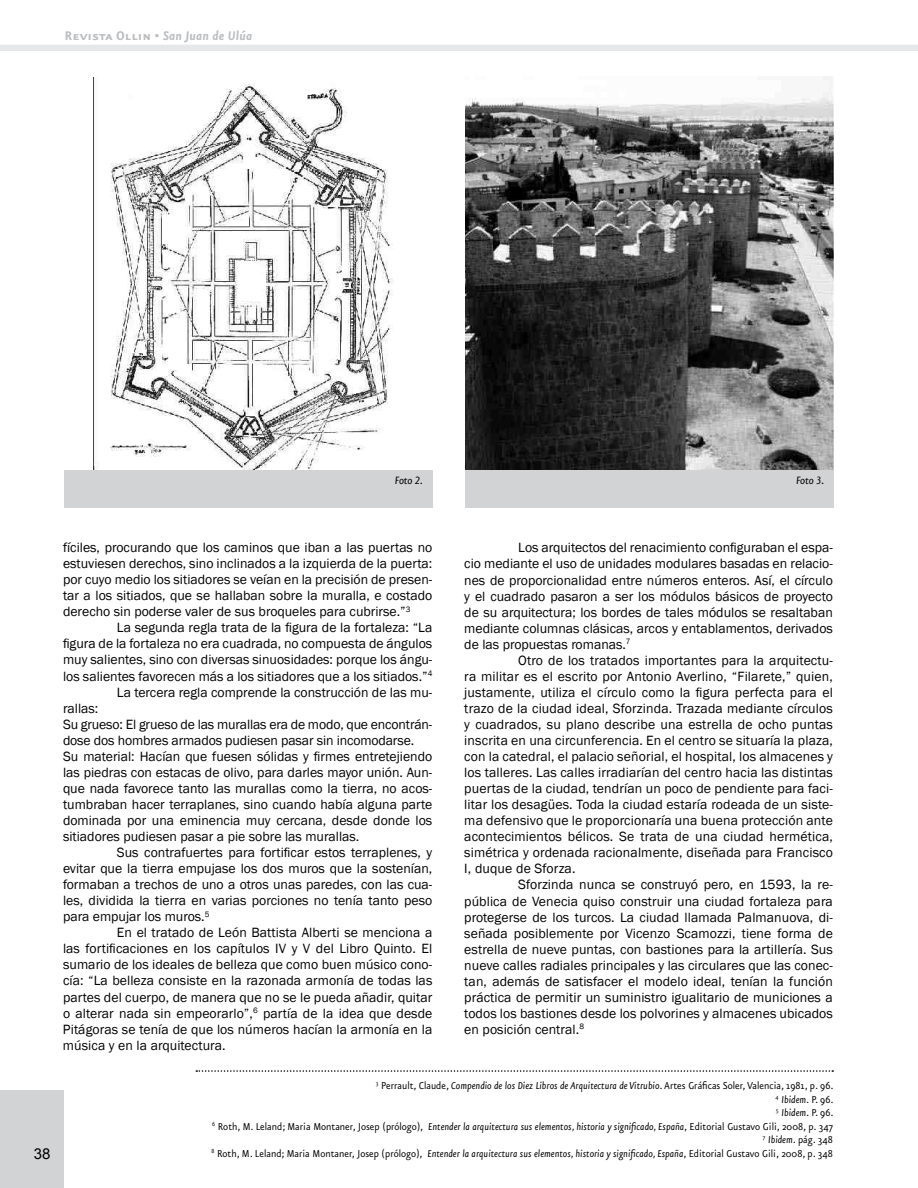
<style>
.page{position:relative;width:918px;height:1188px;background:#fff}
.page>*{position:absolute;margin:0;border:0;box-sizing:border-box;transform-origin:0 0}
.t1{font:15px "Eureka Sans Bold Caps";color:#bcbec0}
.t2{font:15px "Arial";color:#000}
.t3{font:13.8px/16px "Franklin Gothic Book 2";color:#000;text-align:justify}
.t4{font:13.8px/16px "Franklin Gothic";color:#000;text-align:right}
.t5{font:12.75px "Eureka Sans Regular Italic 2";letter-spacing:-.015em;color:#000}
.t6{font:12px/13.5px "Eureka Sans Regular 2";color:#000;text-align:right;scale:.95 1}
.t7{font:12px/13.5px "Eureka Sans Regular Italic 2";color:#000;scale:.95 1}
.s1{font-family:"Eureka Sans";font-weight:700;font-style:italic}
.s2{font-family:"Franklin Gothic Book 2"}
.s3{font-family:"Eureka Sans Regular Italic 2"}
.s4{font-family:"Eureka Sans Regular 2"}
</style>
<div class="page">
<div style="left:0;top:1090px;width:64px;height:98px;background:#d1d3d4"></div>
<div style="left:0;top:45px;width:918px;height:6px;background:#e6e7e8"></div>
<img style="left:465px;top:77px;width:369px;height:393px">
<img style="left:94px;top:83px;width:300px;height:387px">
<div style="left:465px;top:470px;width:369px;height:38px;background:#d1d3d4"></div>
<div style="left:64px;top:470px;width:368px;height:38px;background:#d1d3d4"></div>
<svg style="left:196px;top:1070px;width:637px;height:2px"></svg>
<p class="t1" style="left:64px;top:28px;width:189px">Revista Ollin • <span class="s1">San Juan de Ulúa</span></p>
<p class="t5" style="left:395px;top:474px;width:29px">Foto 2.</p>
<p class="t5" style="left:796px;top:474px;width:29px">Foto 3.</p>
<p class="t2" style="left:34px;top:1144px;width:18px">38</p>
<p class="t3" style="left:63px;top:540px;width:371px">fíciles, procurando que los caminos que iban a las puertas no estuviesen derechos, sino inclinados a la izquierda de la puerta: por cuyo medio los sitiadores se veían en la precisión de presen&shy;tar a los sitiados, que se hallaban sobre la muralla, e costado derecho sin poderse valer de sus broqueles para cubrirse.”<sup>3</sup></p>
<p class="t4" style="left:63px;top:620px;width:371px">La segunda regla trata de la figura de la fortaleza: “La<br>figura de la fortaleza no era cuadrada, no compuesta de ángulos</p>
<p class="t3" style="left:63px;top:652px;width:371px">muy salientes, sino con diversas sinuosidades: porque los ángu-</p>
<p class="t3" style="left:63px;top:668px;width:371px">los salientes favorecen más a los sitiadores que a los sitiados.”<sup>4</sup></p>
<p class="t3" style="left:117px;top:684px;width:317px">La tercera regla comprende la construcción de las mu-</p>
<p class="t3" style="left:63px;top:700px;width:37px">rallas:</p>
<p class="t3" style="left:63px;top:716px;width:371px">Su grueso: El grueso de las murallas era de modo, que encontrán-</p>
<p class="t3" style="left:63px;top:732px;width:353px">dose dos hombres armados pudiesen pasar sin incomodarse.</p>
<p class="t4" style="left:63px;top:748px;width:371px">Su material: Hacían que fuesen sólidas y firmes entretejiendo</p>
<p class="t3" style="left:63px;top:765px;width:371px">las piedras con estacas de olivo, para darles mayor unión. Aun&shy;que nada favorece tanto las murallas como la tierra, no acos&shy;tumbraban hacer terraplanes, sino cuando había alguna parte dominada por una eminencia muy cercana, desde donde los sitiadores pudiesen pasar a pie sobre las murallas.</p>
<p class="t4" style="left:117px;top:845px;width:317px">Sus contrafuertes para fortificar estos terraplenes, y</p>
<p class="t3" style="left:63px;top:861px;width:371px">evitar que la tierra empujase los dos muros que la sostenían, formaban a trechos de uno a otros unas paredes, con las cua&shy;les, dividida la tierra en varias porciones no tenía tanto peso para empujar los muros.<sup>5</sup></p>
<p class="t3" style="left:117px;top:925px;width:317px">En el tratado de León Battista Alberti se menciona a</p>
<p class="t4" style="left:63px;top:941px;width:371px">las fortificaciones en los capítulos IV y V del Libro Quinto. El</p>
<p class="t3" style="left:63px;top:957px;width:371px">sumario de los ideales de belleza que como buen músico cono&shy;cía: “La belleza consiste en la razonada armonía de todas las partes del cuerpo, de manera que no se le pueda añadir, quitar o alterar nada sin empeorarlo”,<sup>6</sup> partía de la idea que desde Pitágoras se tenía de que los números hacían la armonía en la música y en la arquitectura.</p>
<p class="t4" style="left:518px;top:540px;width:316px">Los arquitectos del renacimiento configuraban el espa<span class="s2">-</span></p>
<p class="t3" style="left:464px;top:556px;width:370px">cio mediante el uso de unidades modulares basadas en relacio&shy;nes de proporcionalidad entre números enteros. Así, el círculo y el cuadrado pasaron a ser los módulos básicos de proyecto</p>
<p class="t4" style="left:464px;top:604px;width:370px">de su arquitectura; los bordes de tales módulos se resaltaban</p>
<p class="t3" style="left:464px;top:620px;width:370px">mediante columnas clásicas, arcos y entablamentos, derivados de las propuestas romanas.<sup>7</sup></p>
<p class="t3" style="left:464px;top:652px;width:370px;text-align:right">Otro de los tratados importantes para la arquitectu-<br>ra militar es el escrito por Antonio Averlino, “Filarete,” quien,</p>
<p class="t4" style="left:464px;top:685px;width:370px">justamente, utiliza el círculo como la figura perfecta para el</p>
<p class="t3" style="left:464px;top:701px;width:370px">trazo de la ciudad ideal, Sforzinda. Trazada mediante círculos y cuadrados, su plano describe una estrella de ocho puntas inscrita en una circunferencia. En el centro se situaría la plaza, con la catedral, el palacio señorial, el hospital, los almacenes y los talleres. Las calles irradiarían del centro hacia las distintas puertas de la ciudad, tendrían un poco de pendiente para faci&shy;litar los desagües. Toda la ciudad estaría rodeada de un siste&shy;ma defensivo que le proporcionaría una buena protección ante acontecimientos bélicos. Se trata de una ciudad hermética, simétrica y ordenada racionalmente, diseñada para Francisco I, duque de Sforza.</p>
<p class="t3" style="left:464px;top:877px;width:370px;text-indent:54px">Sforzinda nunca se construyó pero, en 1593, la re&shy;pública de Venecia quiso construir una ciudad fortaleza para protegerse de los turcos. La ciudad llamada Palmanuova, di&shy;señada posiblemente por Vicenzo Scamozzi, tiene forma de estrella de nueve puntas, con bastiones para la artillería. Sus nueve calles radiales principales y las circulares que las conec&shy;tan, además de satisfacer el modelo ideal, tenían la función práctica de permitir un suministro igualitario de municiones a todos los bastiones desde los polvorines y almacenes ubicados en posición central.<sup>8</sup></p>
<p class="t6" style="left:376px;top:1079px;width:483px"><sup>3</sup> Perrault, Claude, <span class="s3">Compendio de los Diez Libros de Arquitectura de Vitrubio</span>. Artes Gráficas Soler, Valencia, 1981, p. 96.</p>
<p class="t7" style="left:776px;top:1092px;width:62px"><sup>4</sup> Ibidem<span class="s4">. P. 96.<br></span><sup>5</sup> Ibidem<span class="s4">. P. 96.</span></p>
<p class="t6" style="left:211px;top:1119px;width:656px"><sup>6</sup> Roth, M. Leland; Maria Montaner, Josep (prólogo), <span class="s3">Entender la arquitectura sus elementos, historia y significado, España</span>, Editorial Gustavo Gili, 2008, p. 347<br><sup>7</sup> <span class="s3">Ibidem</span>. pág. 348<br><sup>8</sup> Roth, M. Leland; Maria Montaner, Josep (prólogo), <span class="s3">Entender la arquitectura sus elementos, historia y significado, España</span>, Editorial Gustavo Gili, 2008, p. 348</p>
</div>
